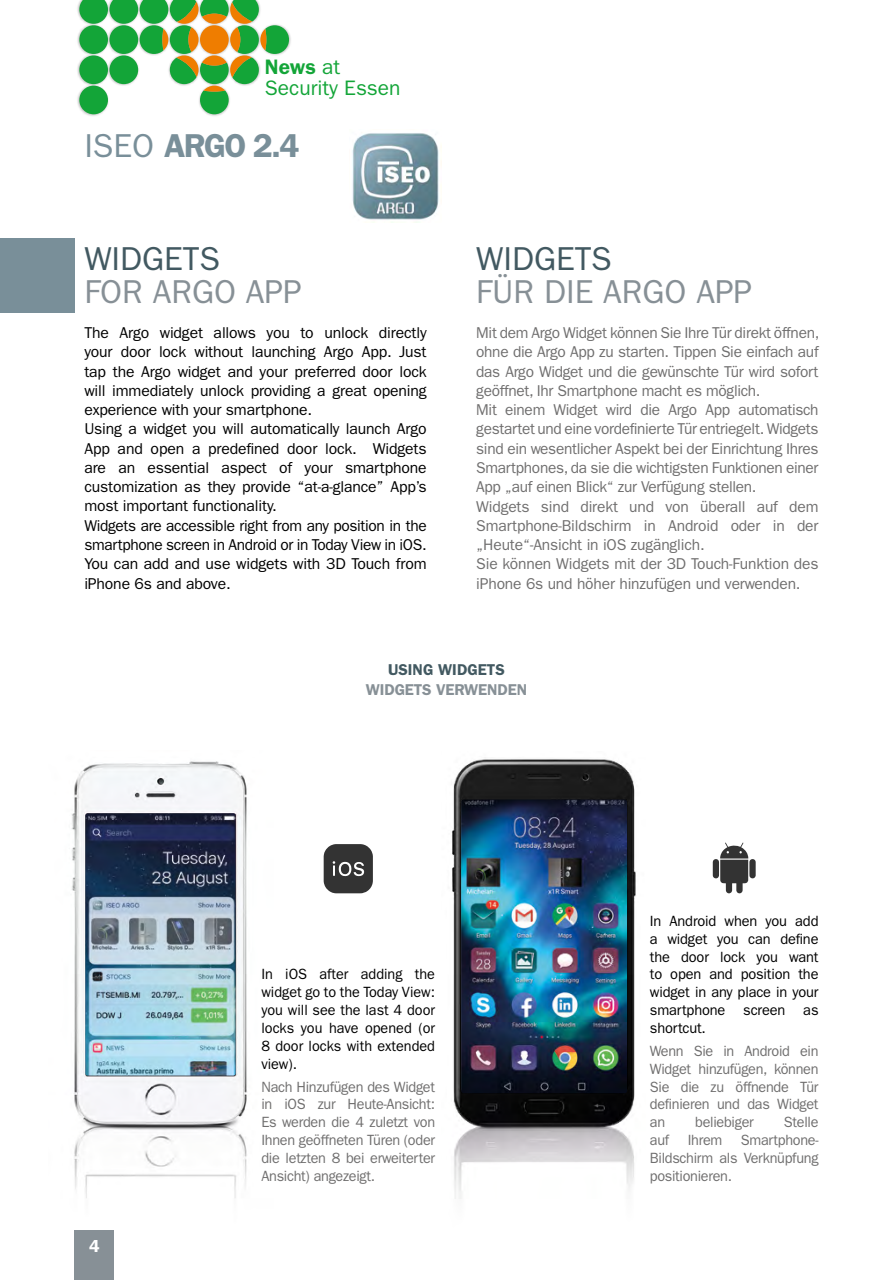
<style>
.page{position:relative;width:893px;height:1280px;background:#fff}
.page>*{position:absolute;margin:0;border:0;box-sizing:border-box;transform-origin:0 0}
.t1{font:33.25px "ITC Franklin Gothic Std";color:#879096}
.t2{font:33.25px "ITC Franklin Gothic Std";color:#425961}
.t3{font:600 33.25px "ITC Franklin Gothic Std";color:#798f99}
.t4{font:21px/21px "ITC Franklin Gothic Std";color:#13a538}
.t5{font:600 17.5px "ITC Franklin Gothic Std";color:#fff}
.t6{font:15.75px/19.2px "ITC Franklin Gothic Std";letter-spacing:-.02em;color:#706f6f}
.t7{font:15.75px/19.2px "ITC Franklin Gothic Std";letter-spacing:-.01em;color:#000}
.t8{font:600 15.75px "ITC Franklin Gothic Std";letter-spacing:-.01em;color:#879096}
.t9{font:600 15.75px "ITC Franklin Gothic Std";color:#425961}
.t10{font:14.88px/17.8px "ITC Franklin Gothic Std";letter-spacing:-.02em;color:#706f6f;text-align:justify}
.t11{font:14.88px/17.8px "ITC Franklin Gothic Std";letter-spacing:-.005em;color:#000;text-align:justify}
.s1{font-weight:600}
.s2{font-weight:400}
</style>
<div class="page">
<img style="left:77px;top:3px;width:214px;height:113px">
<svg style="left:79px;top:0;width:210px;height:114px"></svg>
<img style="left:352px;top:133px;width:90px;height:87px">
<img style="left:452px;top:759px;width:184px;height:440px">
<img style="left:461px;top:799px;width:166px;height:294px">
<img style="left:71px;top:761px;width:176px;height:437px">
<img style="left:85px;top:813px;width:151px;height:262px">
<svg style="left:324px;top:844px;width:49px;height:49px"></svg>
<svg style="left:713px;top:843px;width:43px;height:50px"></svg>
<div style="left:0;top:238px;width:74px;height:75px;background:#798f99"></div>
<div style="left:74px;top:1230px;width:40px;height:50px;background:#879096"></div>
<h2 class="t4" style="left:265px;top:57px;width:137px"><span class="s1">News</span> at<br>Security Essen</h2>
<h1 class="t3" style="left:84px;top:126px;width:217px"><span class="s2">ISEO</span> ARGO 2.4</h1>
<h1 class="t2" style="left:84px;top:240px;width:137px">WIDGETS</h1>
<h1 class="t1" style="left:84px;top:273px;width:219px">FOR ARGO APP</h1>
<h1 class="t2" style="left:476px;top:240px;width:137px">WIDGETS</h1>
<h1 class="t1" style="left:476px;top:273px;width:277px">FÜR DIE ARGO APP</h1>
<p class="t7" style="left:84px;top:323px;width:344px">The Argo widget allows you to unlock directly your door lock without launching Argo App. Just tap the Argo widget and your preferred door lock will immediately unlock providing a great opening experience with your smartphone.<br>Using a widget you will automatically launch Argo App and open a predefined door lock. Widgets are an essential aspect of your smartphone customization as they provide “at-a-glance” App’s most important functionality.<br>Widgets are accessible right from any position in the smartphone screen in Android or in Today View in iOS.<br>You can add and use widgets with 3D Touch from iPhone 6s and above.</p>
<p class="t6" style="left:476px;top:323px;width:345px">Mit dem Argo Widget können Sie Ihre Tür direkt öffnen, ohne die Argo App zu starten. Tippen Sie einfach auf das Argo Widget und die gewünschte Tür wird sofort geöffnet, Ihr Smartphone macht es möglich.<br>Mit einem Widget wird die Argo App automatisch gestartet und eine vordefi nierte Tür entriegelt. Widgets sind ein wesentlicher Aspekt bei der Einrichtung Ihres Smartphones, da sie die wichtigsten Funktionen einer App „auf einen Blick“ zur Verfügung stellen.<br>Widgets sind direkt und von überall auf dem Smartphone-Bildschirm in Android oder in der „Heute“-Ansicht in iOS zugänglich.<br>Sie können Widgets mit der 3D Touch-Funktion des iPhone 6s und höher hinzufügen und verwenden.</p>
<p class="t5" style="left:89px;top:1236px;width:12px">4</p>
<p class="t9" style="left:388px;top:660px;width:118px">USING WIDGETS</p>
<p class="t8" style="left:366px;top:681px;width:163px">WIDGETS VERWENDEN</p>
<p class="t11" style="left:261px;top:965px;width:175px">In iOS after adding the widget go to the Today View: you will see the last 4 door locks you have opened (or 8 door locks with extended view).</p>
<p class="t10" style="left:261px;top:1078px;width:175px">Nach Hinzufügen des Widget in iOS zur Heute-Ansicht:<br>Es werden die 4 zuletzt von Ihnen geöffneten Türen (oder die letzten 8 bei erweiterter Ansicht) angezeigt.</p>
<p class="t11" style="left:650px;top:912px;width:170px">In Android when you add a widget you can define the door lock you want to open and position the widget in any place in your smartphone screen as shortcut.</p>
<p class="t10" style="left:650px;top:1042px;width:170px">Wenn Sie in Android ein Widget hinzufügen, können Sie die zu öffnende Tür defi nieren und das Widget an</p>
<p class="t10" style="left:650px;top:1113px;width:170px;text-indent:134px">Stelle auf Ihrem Smartphone-Bildschirm als Verknüpfung positionieren.</p>
<p class="t10" style="left:695px;top:1113px;width:60px">beliebiger</p>
</div>
